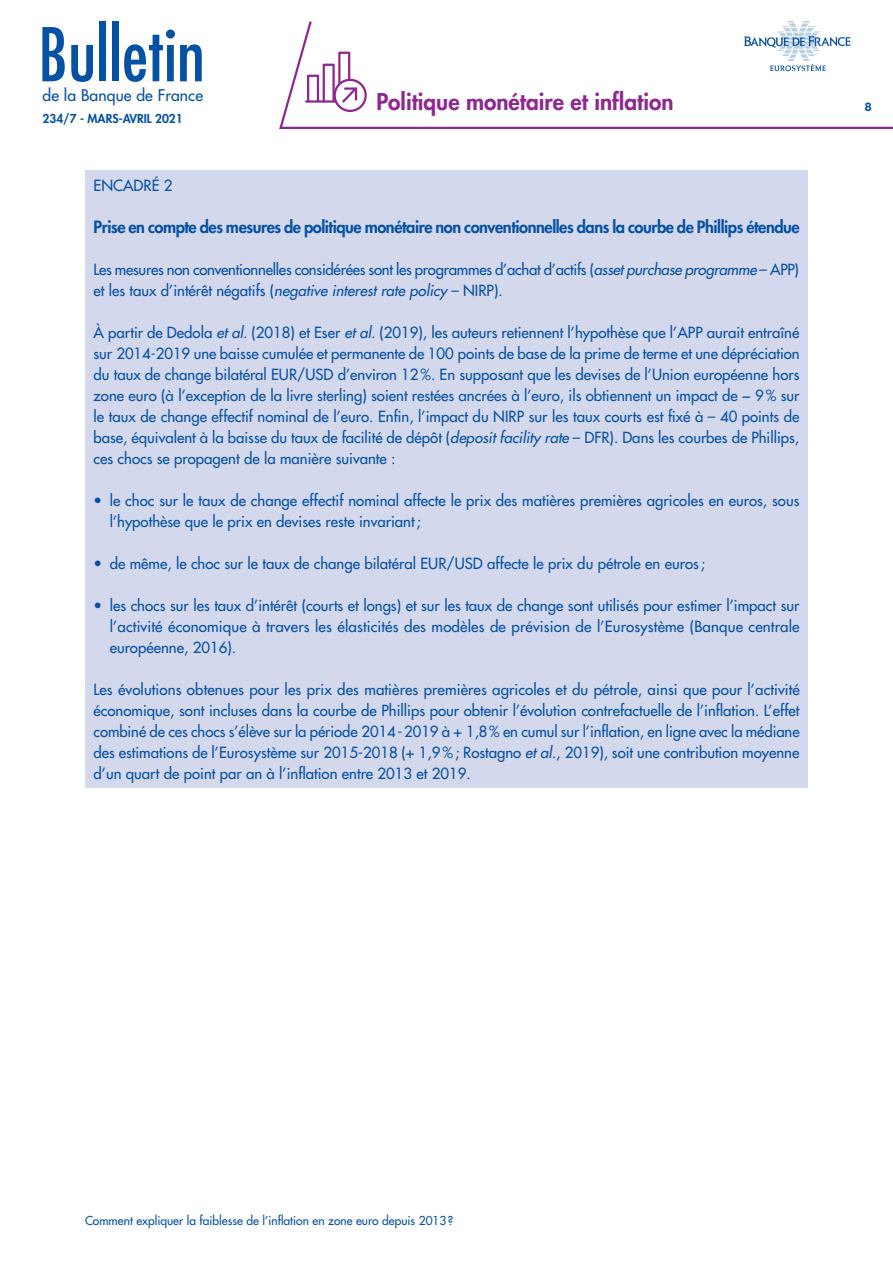
<style>
.page{position:relative;width:893px;height:1263px;background:#fff}
.page>*{position:absolute;margin:0;border:0;box-sizing:border-box;transform-origin:0 0}
.t1{font:condensed 72px "Futura Std";color:#0551a4}
.t2{font:800 22.5px "Futura Std";color:#90268f}
.t3{font:800 16.5px "Futura Std";letter-spacing:-.025em;color:#0551a4}
.t4{font:500 15.75px "Futura Std";letter-spacing:.01em;color:#0551a4}
.t5{font:500 15px/21px "Futura Std";color:#0551a4;text-align:justify}
.t6{font:500 12px "Futura Std";color:#0551a4}
.t7{font:800 12px "Futura Std";color:#0551a4}
.t8{font:800 12px "Helvetica Neue LT Std";color:#0551a4;scale:.9 1}
.s1{font-style:italic}
</style>
<div class="page">
<svg style="left:279px;top:21px;width:614px;height:108px"></svg>
<svg style="left:744px;top:22px;width:106px;height:49px"></svg>
<hr style="left:306px;top:100px;width:29px;height:3px;background:#90268f">
<div style="left:307px;top:75px;width:12px;height:27px;border:2px solid #90268f"></div>
<div style="left:323px;top:64px;width:12px;height:38px;border:2px solid #90268f"></div>
<div style="left:334px;top:79px;width:33px;height:33px;border:2px solid #90268f;border-radius:50%"></div>
<svg style="left:337px;top:51px;width:22px;height:54px"></svg>
<div style="left:85px;top:170px;width:723px;height:618px;background:#d4d8ec"></div>
<h1 class="t1" style="left:38px;top:12px;width:168px">Bulletin</h1>
<p class="t4" style="left:43px;top:86px;width:162px">de la Banque de France</p>
<p class="t7" style="left:43px;top:111px;width:142px">234/7 - MARS-AVRIL 2021</p>
<h2 class="t2" style="left:376px;top:88px;width:299px">Politique monétaire et inflation</h2>
<p class="t8" style="left:865px;top:99px;width:9px">8</p>
<p class="t5" style="left:94px;top:175px;width:80px">ENCADRÉ 2</p>
<p class="t3" style="left:94px;top:217px;width:708px">Prise en compte des mesures de politique monétaire non conventionnelles dans la courbe de Phillips étendue</p>
<p class="t5" style="left:94px;top:259px;width:707px">Les mesures non conventionnelles considérées sont les programmes d’achat d’actifs (<span class="s1">asset purchase programme</span> – APP) et les taux d’intérêt négatifs (<span class="s1">negative interest rate policy</span> – NIRP).</p>
<p class="t5" style="left:94px;top:322px;width:708px">À partir de Dedola <span class="s1">et al.</span> (2018) et Eser <span class="s1">et al.</span> (2019), les auteurs retiennent l’hypothèse que l’APP aurait entraîné sur 2014-2019 une baisse cumulée et permanente de 100 points de base de la prime de terme et une dépréciation du taux de change bilatéral EUR/USD d’environ 12%. En supposant que les devises de l’Union européenne hors zone euro (à l’exception de la livre sterling) soient restées ancrées à l’euro, ils obtiennent un impact de − 9% sur le taux de change effectif nominal de l’euro. Enfin, l’impact du NIRP sur les taux courts est fixé à – 40 points de base, équivalent à la baisse du taux de facilité de dépôt (<span class="s1">deposit facility rate</span> – DFR). Dans les courbes de Phillips, ces chocs se propagent de la manière suivante :</p>
<p class="t5" style="left:110px;top:490px;width:691px;text-indent:-16px">• le choc sur le taux de change effectif nominal affecte le prix des matières premières agricoles en euros, sous l’hypothèse que le prix en devises reste invariant;</p>
<p class="t5" style="left:94px;top:553px;width:613px">• de même, le choc sur le taux de change bilatéral EUR/USD affecte le prix du pétrole en euros;</p>
<p class="t5" style="left:110px;top:595px;width:691px;text-indent:-16px">• les chocs sur les taux d’intérêt (courts et longs) et sur les taux de change sont utilisés pour estimer l’impact sur l’activité économique à travers les élasticités des modèles de prévision de l’Eurosystème (Banque centrale européenne, 2016).</p>
<p class="t5" style="left:94px;top:679px;width:708px">Les évolutions obtenues pour les prix des matières premières agricoles et du pétrole, ainsi que pour l’activité économique, sont incluses dans la courbe de Phillips pour obtenir l’évolution contrefactuelle de l’inflation. L’effet combiné de ces chocs s’élève sur la période 2014-2019 à + 1,8% en cumul sur l’inflation, en ligne avec la médiane des estimations de l’Eurosystème sur 2015-2018 (+ 1,9%; Rostagno <span class="s1">et al.</span>, 2019), soit une contribution moyenne d’un quart de point par an à l’inflation entre 2013 et 2019.</p>
<p class="t6" style="left:85px;top:1213px;width:370px">Comment expliquer la faiblesse de l’inflation en zone euro depuis 2013?</p>
</div>
